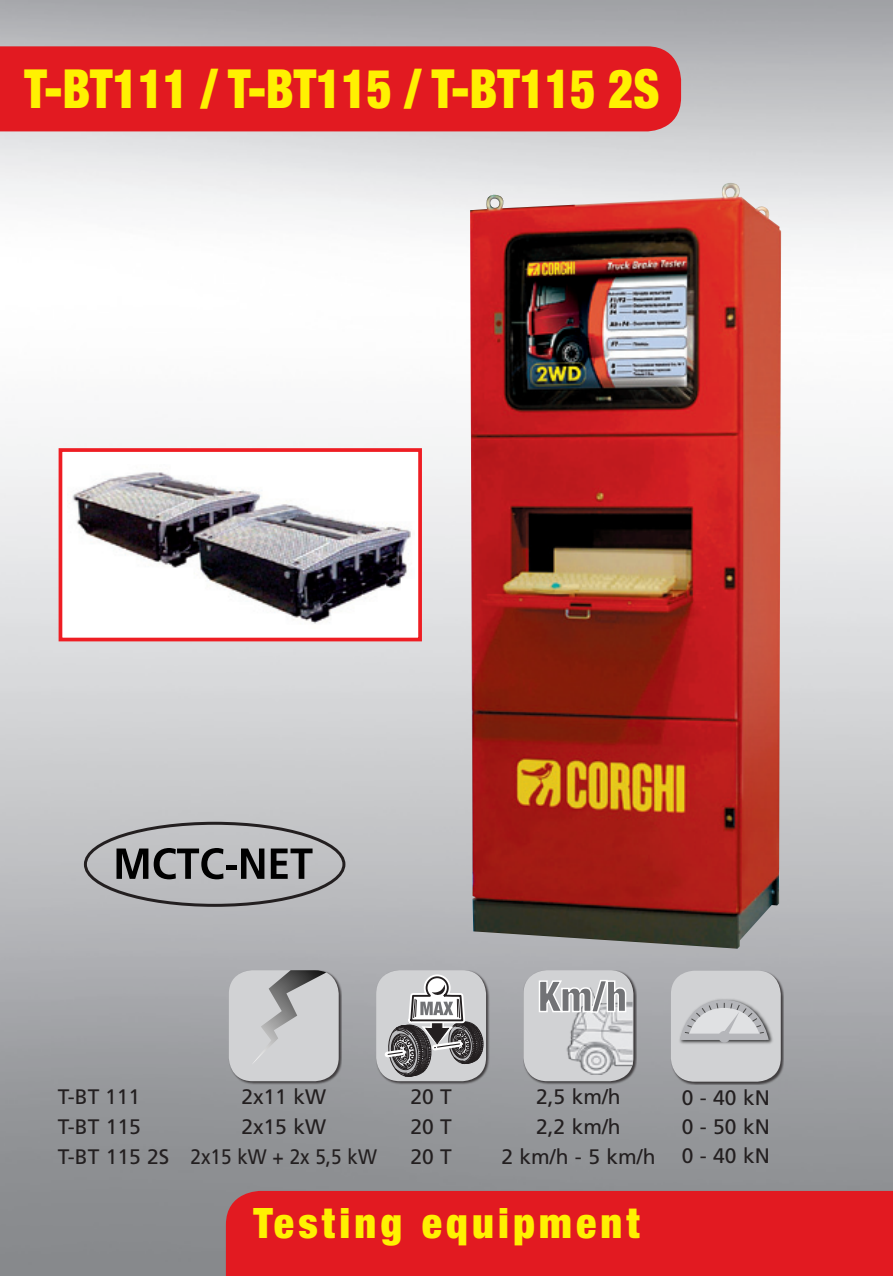
<style>
.page{position:relative;width:893px;height:1276px;background:#fff}
.page>*{position:absolute;margin:0;border:0;box-sizing:border-box;transform-origin:0 0}
.NomeMacchina_HLV_Bla{font:900 condensed 54px "Helvetica Neue LT Std";color:#fff101;scale:.9 1}
.t1{font:900 condensed 42px "Helvetica Neue LT Std";letter-spacing:.1em;color:#fff101}
.Normale{font:21px "Frutiger";color:#231f20}
.Normale-2{font:21px "Frutiger";color:#231f20;scale:.9 1}
</style>
<div class="page">
<img style="left:0;top:0;width:893px;height:1276px">
<div style="left:226px;top:1191px;width:667px;height:85px;background:#e21a21"></div>
<img style="left:470px;top:183px;width:311px;height:765px">
<div style="left:523px;top:970px;width:114px;height:114px;background:#231f20;opacity:.75"></div>
<svg style="left:524px;top:970px;width:109px;height:111px;background:#c5c6c8"></svg>
<div style="left:671px;top:970px;width:113px;height:115px;background:#231f20;opacity:.75"></div>
<div style="left:671px;top:970px;width:110px;height:111px;background:#d1d2d4;border-radius:24px"></div>
<svg style="left:673px;top:975px;width:108px;height:106px"></svg>
<div style="left:376px;top:970px;width:113px;height:114px;background:#231f20;opacity:.75"></div>
<div style="left:376px;top:970px;width:110px;height:111px;background:#d1d2d4;border-radius:24px"></div>
<svg style="left:379px;top:971px;width:107px;height:110px"></svg>
<div style="left:229px;top:970px;width:113px;height:114px;background:#231f20;opacity:.75"></div>
<div style="left:229px;top:970px;width:110px;height:111px;background:#d1d2d4;border-radius:24px"></div>
<svg style="left:252px;top:970px;width:80px;height:93px"></svg>
<div style="left:0;top:46px;width:681px;height:85px;background:#e21a21"></div>
<div style="left:59px;top:448px;width:363px;height:193px;background:#fff;border:4px solid #ee1d23"></div>
<img style="left:69px;top:472px;width:342px;height:152px">
<svg style="left:117px;top:848px;width:31px;height:31px"></svg>
<svg style="left:154px;top:848px;width:69px;height:31px;background:#747576"></svg>
<div style="left:226px;top:864px;width:11px;height:5px;background:#000"></div>
<svg style="left:241px;top:848px;width:23px;height:31px"></svg>
<svg style="left:271px;top:848px;width:42px;height:31px"></svg>
<div style="left:84px;top:822px;width:261px;height:85px;border:3px solid #231f20;border-radius:50%"></div>
<p class="NomeMacchina_HLV_Bla" style="left:25px;top:55px;width:707px">T-BT111 / T-BT115 / T-BT115 2S</p>
<p class="Normale" style="left:58px;top:1084px;width:84px">T-BT 111</p>
<p class="Normale" style="left:58px;top:1114px;width:85px">T-BT 115</p>
<p class="Normale" style="left:58px;top:1144px;width:113px">T-BT 115 2S</p>
<p class="Normale" style="left:241px;top:1084px;width:86px">2x11 kW</p>
<p class="Normale" style="left:241px;top:1114px;width:86px">2x15 kW</p>
<p class="Normale-2" style="left:191px;top:1144px;width:208px">2x15 kW + 2x 5,5 kW</p>
<p class="Normale" style="left:410px;top:1084px;width:43px">20 T</p>
<p class="Normale" style="left:410px;top:1114px;width:43px">20 T</p>
<p class="Normale" style="left:410px;top:1144px;width:43px">20 T</p>
<p class="Normale" style="left:536px;top:1084px;width:86px">2,5 km/h</p>
<p class="Normale" style="left:536px;top:1114px;width:86px">2,2 km/h</p>
<p class="Normale" style="left:501px;top:1144px;width:156px">2 km/h - 5 km/h</p>
<h2 class="t1" style="left:253px;top:1197px;width:388px">Testing equipment</h2>
<p class="Normale" style="left:682px;top:1085px;width:90px">0 - 40 kN</p>
<p class="Normale" style="left:682px;top:1114px;width:90px">0 - 50 kN</p>
<p class="Normale" style="left:682px;top:1143px;width:90px">0 - 40 kN</p>
</div>
